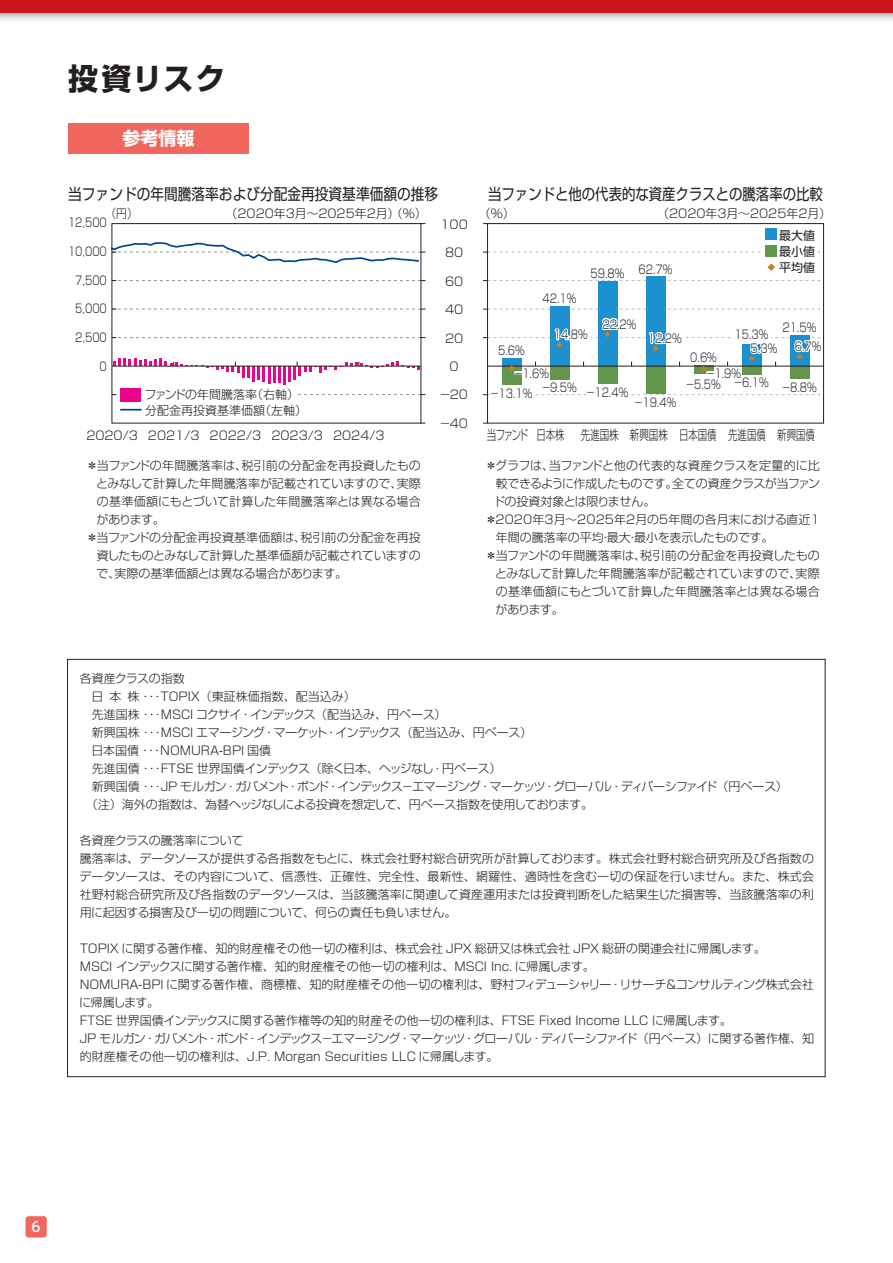
<style>
.page{position:relative;width:893px;height:1263px;background:#fff}
.page>*{position:absolute;margin:0;border:0;box-sizing:border-box;transform-origin:0 0}
.t1{font:700 30px "Shin Go Pr 5";letter-spacing:.055em;color:#231f20}
.t2{font:700 18px "Shin Go Pr 5";color:#fff}
.t3{font:15.75px "Shin Go Pr 5";color:#231f20;scale:.87 1}
.t4{font:15.75px "Shin Go Pr 5";color:#231f20;scale:.85 1}
.t5{font:500 13.8px "UD Shin Go Pro";color:#fff}
.t6{font:300 13.5px "Shin Go Pr 5";color:#231f20;scale:.7 1}
.t7{font:300 12px/18px "Shin Go Pr 5";color:#231f20}
.t8{font:300 12px/18px "Shin Go Pr 5";letter-spacing:-.02em;color:#231f20}
.t9{font:300 12px "Shin Go Pr 5";color:#231f20;scale:.8 1}
.t10{font:300 12px "Shin Go Pr 5";letter-spacing:.02em;color:#231f20}
.t11{font:300 12px "Shin Go Pr 5";letter-spacing:-.05em;color:#231f20}
.t12{font:300 12px "Shin Go Pr 5";letter-spacing:-.03em;color:#231f20}
.t13{font:12px/16.4px "Shin Go Pr 5";color:#231f20}
.t14{font:300 12px "Shin Go Pr 5";color:#231f20;scale:.9 1}
</style>
<div class="page">
<div style="left:0;top:0;width:893px;height:24px;background:#231f20;opacity:.5"></div>
<div style="left:0;top:0;width:893px;height:13px;background:#cd151d"></div>
<div style="left:26px;top:1216px;width:21px;height:21px;background:#f1665d;border-radius:3px"></div>
<div style="left:68px;top:123px;width:180px;height:30px;background:#f1665d"></div>
<div style="left:646px;top:277px;width:19px;height:89px;background:#1d90d0"></div>
<div style="left:598px;top:281px;width:19px;height:85px;background:#1d90d0"></div>
<div style="left:550px;top:306px;width:19px;height:60px;background:#1d90d0"></div>
<svg style="left:483px;top:309px;width:338px;height:1px"></svg>
<svg style="left:483px;top:280px;width:338px;height:1px"></svg>
<svg style="left:483px;top:252px;width:338px;height:1px"></svg>
<div style="left:487px;top:223px;width:337px;height:200px;border:1px solid #231f20"></div>
<svg style="left:483px;top:316px;width:341px;height:83px"></svg>
<div style="left:761px;top:248px;width:56px;height:30px;background:#fff"></div>
<div style="left:766px;top:229px;width:11px;height:11px;background:#1d90d0"></div>
<svg style="left:767px;top:263px;width:8px;height:8px"></svg>
<div style="left:766px;top:245px;width:11px;height:11px;background:#63954a"></div>
<svg style="left:114px;top:280px;width:311px;height:1px"></svg>
<svg style="left:114px;top:309px;width:311px;height:1px"></svg>
<svg style="left:114px;top:337px;width:311px;height:1px"></svg>
<svg style="left:114px;top:394px;width:311px;height:1px"></svg>
<svg style="left:114px;top:358px;width:305px;height:27px"></svg>
<svg style="left:114px;top:241px;width:311px;height:23px"></svg>
<div style="left:112px;top:223px;width:309px;height:200px;border:1px solid #231f20"></div>
<hr style="left:112px;top:366px;width:309px;height:1px;background:#231f20">
<div style="left:118px;top:391px;width:177px;height:8px;background:#fff"></div>
<div style="left:121px;top:388px;width:20px;height:13px;background:#ed028c"></div>
<svg style="left:121px;top:409px;width:20px;height:1px"></svg>
<h1 class="t1" style="left:68px;top:55px;width:159px">投資リスク</h1>
<h2 class="t2" style="left:122px;top:124px;width:73px">参考情報</h2>
<h3 class="t3" style="left:68px;top:181px;width:427px">当ファンドの年間騰落率および分配金再投資基準価額の推移</h3>
<h3 class="t4" style="left:488px;top:181px;width:395px">当ファンドと他の代表的な資産クラスとの騰落率の比較</h3>
<p class="t14" style="left:105px;top:203px;width:37px">（円）</p>
<p class="t7" style="left:225px;top:203px;width:203px">（2020年3月～2025年2月）（％）</p>
<p class="t9" style="left:68px;top:212px;width:50px">12,500</p>
<p class="t7" style="left:441px;top:214px;width:29px">100</p>
<p class="t7" style="left:479px;top:203px;width:37px">（％）</p>
<p class="t9" style="left:68px;top:241px;width:50px">10,000</p>
<p class="t7" style="left:445px;top:242px;width:20px">80</p>
<p class="t7" style="left:657px;top:203px;width:175px">（2020年3月～2025年2月）</p>
<p class="t13" style="left:779px;top:226px;width:37px">最大値最小値</p>
<p class="t9" style="left:75px;top:270px;width:41px">7,500</p>
<p class="t7" style="left:445px;top:271px;width:20px">60</p>
<p class="t9" style="left:591px;top:261px;width:104px">59.8% 62.7%</p>
<p class="t13" style="left:779px;top:258px;width:37px">平均値</p>
<p class="t9" style="left:75px;top:299px;width:41px">5,000</p>
<p class="t7" style="left:445px;top:299px;width:20px">40</p>
<p class="t9" style="left:543px;top:288px;width:44px">42.1%</p>
<p class="t9" style="left:75px;top:328px;width:41px">2,500</p>
<p class="t9" style="left:100px;top:357px;width:11px">0</p>
<p class="t7" style="left:145px;top:385px;width:164px;line-height:15.9px">ファンドの年間騰落率（右軸）分配金再投資基準価額（左軸）</p>
<p class="t7" style="left:445px;top:328px;width:20px">20</p>
<p class="t7" style="left:450px;top:356px;width:11px">0</p>
<p class="t7" style="left:439px;top:385px;width:30px">－20</p>
<p class="t9" style="left:498px;top:341px;width:35px">5.6%</p>
<p class="t9" style="left:554px;top:325px;width:44px">14.8%</p>
<p class="t9" style="left:602px;top:314px;width:44px">22.2%</p>
<p class="t9" style="left:648px;top:328px;width:44px">12.2%</p>
<p class="t9" style="left:690px;top:348px;width:35px">0.6%</p>
<p class="t9" style="left:783px;top:318px;width:44px">21.5%</p>
<p class="t9" style="left:735px;top:325px;width:44px">15.3%</p>
<p class="t9" style="left:751px;top:338px;width:35px">5.3%</p>
<p class="t9" style="left:795px;top:336px;width:35px">6.7%</p>
<p class="t9" style="left:514px;top:363px;width:46px">－1.6%</p>
<p class="t9" style="left:490px;top:383px;width:110px">－13.1% －9.5%</p>
<p class="t9" style="left:586px;top:382px;width:55px">－12.4%</p>
<p class="t9" style="left:634px;top:392px;width:55px">－19.4%</p>
<p class="t9" style="left:706px;top:363px;width:46px">－1.9%</p>
<p class="t9" style="left:685px;top:375px;width:166px">－5.5% －6.1% －8.8%</p>
<p class="t7" style="left:86px;top:425px;width:300px">2020/3 2021/3 2022/3 2023/3 2024/3</p>
<p class="t7" style="left:439px;top:413px;width:30px">－40</p>
<p class="t6" style="left:487px;top:423px;width:470px">当ファンド 日本株 先進国株 新興国株 日本国債 先進国債 新興国債</p>
<p class="t10" style="left:86px;top:455px;width:336px">＊当ファンドの年間騰落率は、税引前の分配金を再投資したもの</p>
<p class="t7" style="left:96px;top:473px;width:326px">とみなして計算した年間騰落率が記載されていますので、実際</p>
<p class="t7" style="left:97px;top:491px;width:326px">の基準価額にもとづいて計算した年間騰落率とは異なる場合</p>
<p class="t7" style="left:97px;top:509px;width:70px">があります。</p>
<p class="t7" style="left:86px;top:527px;width:336px">＊当ファンドの分配金再投資基準価額は、税引前の分配金を再投</p>
<p class="t8" style="left:97px;top:545px;width:326px">資したものとみなして計算した基準価額が記載されていますの</p>
<p class="t7" style="left:97px;top:563px;width:252px">で、実際の基準価額とは異なる場合があります。</p>
<p class="t7" style="left:485px;top:455px;width:336px">＊グラフは、当ファンドと他の代表的な資産クラスを定量的に比</p>
<p class="t11" style="left:496px;top:473px;width:326px">較できるように作成したものです。全ての資産クラスが当ファン</p>
<p class="t12" style="left:493px;top:491px;width:164px">ドの投資対象とは限りません。</p>
<p class="t7" style="left:485px;top:509px;width:336px">＊2020年3月～2025年2月の5年間の各月末における直近1</p>
<p class="t7" style="left:496px;top:527px;width:279px">年間の騰落率の平均・最大・最小を表示したものです。</p>
<p class="t10" style="left:485px;top:545px;width:336px">＊当ファンドの年間騰落率は、税引前の分配金を再投資したもの</p>
<p class="t7" style="left:495px;top:563px;width:326px">とみなして計算した年間騰落率が記載されていますので、実際</p>
<p class="t7" style="left:496px;top:581px;width:326px">の基準価額にもとづいて計算した年間騰落率とは異なる場合</p>
<p class="t7" style="left:496px;top:599px;width:70px">があります。</p>
<p class="t8" style="left:80px;top:668px;width:710px">各資産クラスの指数<br>　日本株･･･TOPIX（東証株価指数、配当込み）<br>　先進国株･･･MSCI コクサイ・インデックス（配当込み、円ベース）<br>　新興国株･･･MSCI エマージング・マーケット・インデックス（配当込み、円ベース）<br>　日本国債･･･NOMURA-BPI 国債<br>　先進国債･･･FTSE 世界国債インデックス（除く日本、ヘッジなし・円ベース）<br>　新興国債･･･JP モルガン・ガバメント・ボンド・インデックス－エマージング・マーケッツ・グローバル・ディバーシファイド（円ベース）　（注）海外の指数は、為替ヘッジなしによる投資を想定して、円ベース指数を使用しております。</p>
<p class="t7" style="left:79px;top:830px;width:736px">各資産クラスの騰落率について<br>騰落率は、データソースが提供する各指数をもとに、株式会社野村総合研究所が計算しております。株式会社野村総合研究所及び各指数のデータソースは、その内容について、信憑性、正確性、完全性、最新性、網羅性、適時性を含む一切の保証を行いません。また、株式会社野村総合研究所及び各指数のデータソースは、当該騰落率に関連して資産運用または投資判断をした結果生じた損害等、当該騰落率の利用に起因する損害及び一切の問題について、何らの責任も負いません。</p>
<p class="t7" style="left:79px;top:938px;width:736px">TOPIX に関する著作権、知的財産権その他一切の権利は、株式会社 JPX 総研又は株式会社 JPX 総研の関連会社に帰属します。<br>MSCI インデックスに関する著作権、知的財産権その他一切の権利は、MSCI Inc. に帰属します。<br>NOMURA-BPI に関する著作権、商標権、知的財産権その他一切の権利は、野村フィデューシャリー・リサーチ＆コンサルティング株式会社に帰属します。<br>FTSE 世界国債インデックスに関する著作権等の知的財産その他一切の権利は、FTSE Fixed Income LLC に帰属します。<br>JP モルガン・ガバメント・ボンド・インデックス－エマージング・マーケッツ・グローバル・ディバーシファイド（円ベース）に関する著作権、知的財産権その他一切の権利は、J.P. Morgan Securities LLC に帰属します。</p>
<p class="t5" style="left:32px;top:1216px;width:11px">6</p>
</div>
